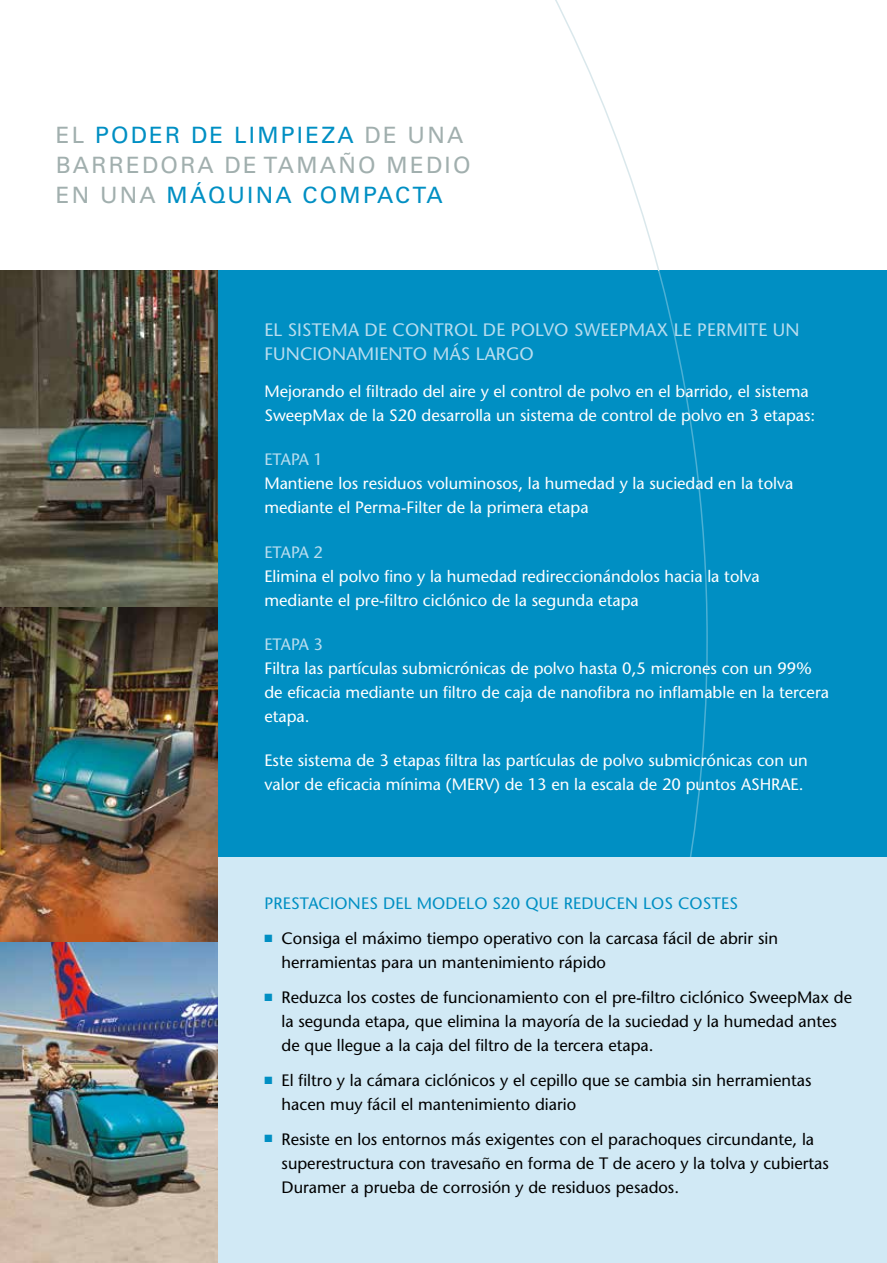
<style>
.page{position:relative;width:887px;height:1263px;background:#fff}
.page>*{position:absolute;margin:0;border:0;box-sizing:border-box;transform-origin:0 0}
.t1{font:22.5px/30px "Univers LT Std";letter-spacing:.1em;color:#a1afae}
.t2{font:500 18px/24px "Stone Sans Std";letter-spacing:.01em;color:#b8ddef}
.t3{font:500 16.5px/24px "Stone Sans Std";color:#fff}
.t4{font:500 16.5px/24px "Stone Sans Std";color:#000}
.t5{font:500 16.5px "Stone Sans Std";letter-spacing:.01em;color:#008fc3}
.t6{font:500 16.5px "Stone Sans Std";letter-spacing:-.03em;color:#b8ddef}
.s1{color:#008fc3}
</style>
<div class="page">
<div style="left:2px;top:271px;width:884px;height:992px;background:#008fc3"></div>
<img style="left:0;top:271px;width:218px;height:337px">
<svg style="left:547px;top:0;width:112px;height:271px"></svg>
<svg style="left:555px;top:269px;width:153px;height:588px"></svg>
<div style="left:0;top:857px;width:886px;height:406px;background:#d1e9f5"></div>
<img style="left:0;top:608px;width:218px;height:335px">
<img style="left:0;top:943px;width:218px;height:320px">
<h1 class="t1" style="left:56px;top:120px;width:416px">EL <span class="s1">PODER DE LIMPIEZA</span> DE UNA<br>BARREDORA DE TAMAÑO MEDIO<br>EN UNA <span class="s1">MÁQUINA COMPACTA</span></h1>
<p class="t2" style="left:264px;top:318px;width:536px">EL SISTEMA DE CONTROL DE POLVO SWEEPMAX LE PERMITE UN<br>FUNCIONAMIENTO MÁS LARGO</p>
<p class="t3" style="left:264px;top:379px;width:552px">Mejorando el filtrado del aire y el control de polvo en el barrido, el sistema<br>SweepMax de la S20 desarrolla un sistema de control de polvo en 3 etapas:</p>
<p class="t6" style="left:264px;top:450px;width:60px">ETAPA 1</p>
<p class="t3" style="left:264px;top:472px;width:530px">Mantiene los residuos voluminosos, la humedad y la suciedad en la tolva mediante el Perma-Filter de la primera etapa</p>
<p class="t6" style="left:264px;top:542px;width:60px">ETAPA 2</p>
<p class="t3" style="left:264px;top:564px;width:496px">Elimina el polvo fino y la humedad redireccionándolos hacia la tolva mediante el pre-filtro ciclónico de la segunda etapa</p>
<p class="t6" style="left:264px;top:634px;width:60px">ETAPA 3</p>
<p class="t3" style="left:264px;top:656px;width:566px">Filtra las partículas submicrónicas de polvo hasta 0,5 micrones con un 99% de eficacia mediante un filtro de caja de nanofibra no inflamable en la tercera etapa.</p>
<p class="t3" style="left:264px;top:748px;width:544px">Este sistema de 3 etapas filtra las partículas de polvo submicrónicas con un valor de eficacia mínima (MERV) de 13 en la escala de 20 puntos ASHRAE.</p>
<p class="t5" style="left:264px;top:894px;width:475px">PRESTACIONES DEL MODELO S20 QUE REDUCEN LOS COSTES</p>
<p class="t4" style="left:281px;top:926px;width:498px;text-indent:-17px"><span class="s1">■</span> Consiga el máximo tiempo operativo con la carcasa fácil de abrir sin herramientas para un mantenimiento rápido</p>
<p class="t4" style="left:281px;top:985px;width:571px;text-indent:-17px"><span class="s1">■</span> Reduzca los costes de funcionamiento con el pre-filtro ciclónico SweepMax de la segunda etapa, que elimina la mayoría de la suciedad y la humedad antes de que llegue a la caja del filtro de la tercera etapa.</p>
<p class="t4" style="left:281px;top:1068px;width:531px;text-indent:-17px"><span class="s1">■</span> El filtro y la cámara ciclónicos y el cepillo que se cambia sin herramientas hacen muy fácil el mantenimiento diario</p>
<p class="t4" style="left:281px;top:1127px;width:548px;text-indent:-17px"><span class="s1">■</span> Resiste en los entornos más exigentes con el parachoques circundante, la superestructura con travesaño en forma de T de acero y la tolva y cubiertas<br>Duramer a prueba de corrosión y de residuos pesados.</p>
</div>
